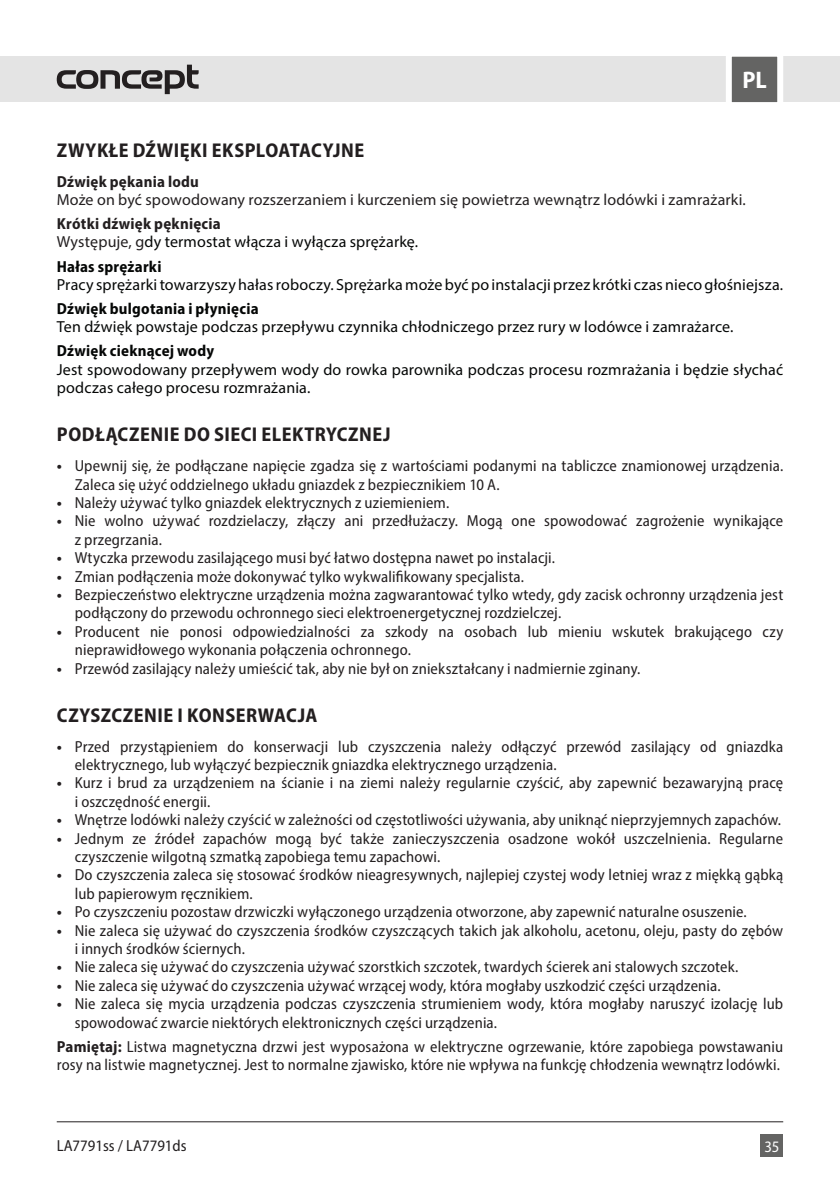
<style>
.page{position:relative;width:840px;height:1191px;background:#fff}
.page>*{position:absolute;margin:0;border:0;box-sizing:border-box;transform-origin:0 0}
.t1{font:700 semi-condensed 24px "Myriad Pro";color:#fff}
.t2{font:700 semi-condensed 20px "Myriad Pro";letter-spacing:.025em;color:#231f20}
.t3{font:semi-condensed 16px/18.4px "Myriad Pro";letter-spacing:.01em;color:#231f20}
.t4{font:16px/18.4px "Myriad Pro";letter-spacing:.01em;color:#050706}
.t5{font:16px "Myriad Pro";letter-spacing:.01em;color:#231f20}
.t6{font:700 semi-condensed 16px "Myriad Pro";letter-spacing:.015em;color:#050706}
.t7{font:700 semi-condensed 16px "Myriad Pro";letter-spacing:.015em;color:#231f20}
.t8{font:semi-condensed 16px "Myriad Pro";color:#fff}
.s1{font-weight:700;font-stretch:semi-condensed;color:#231f20}
.s2{color:#231f20}
.s3{font-weight:700}
</style>
<div class="page">
<div style="left:0;top:57px;width:839px;height:45px;background:#e4e4e4"></div>
<div style="left:760px;top:1134px;width:22px;height:23px;background:#646463"></div>
<svg style="left:57px;top:65px;width:141px;height:29px"></svg>
<svg style="left:722px;top:56px;width:63px;height:47px;background:#909090"></svg>
<hr style="left:57px;top:1121px;width:725px;height:1px;background:#231f20">
<h1 class="t1" style="left:742px;top:65px;width:26px">PL</h1>
<p class="t2" style="left:57px;top:137px;width:309px">ZWYKŁE DŹWIĘKI EKSPLOATACYJNE</p>
<p class="t7" style="left:57px;top:171px;width:144px">Dźwięk pękania lodu</p>
<p class="t5" style="left:57px;top:190px;width:690px">Może on być spowodowany rozszerzaniem i kurczeniem się powietrza wewnątrz lodówki i zamrażarki.</p>
<p class="t4" style="left:57px;top:214px;width:363px"><span class="s1">Krótki dźwięk pęknięcia<br></span><span class="s2">Występuje, g</span>dy termostat włącza i wyłącza sprężarkę.</p>
<p class="t6" style="left:57px;top:256px;width:106px">Hałas sprężarki</p>
<p class="t4" style="left:57px;top:275px;width:727px">Pracy sprężarki towarzyszy hałas roboczy. Sprężarka może być po instalacji przez krótki czas nieco głośniejsza.</p>
<p class="t6" style="left:57px;top:298px;width:203px">Dźwięk bulgotania i płynięcia</p>
<p class="t4" style="left:57px;top:317px;width:678px">Ten dźwięk powstaje podczas przepływu czynnika chłodniczego przez rury w lodówce i zamrażarce.</p>
<p class="t6" style="left:57px;top:341px;width:159px">Dźwięk cieknącej wody</p>
<p class="t4" style="left:57px;top:360px;width:727px">Jest spowodowany przepływem wody do rowka parownika podczas procesu rozmrażania i będzie słychać podczas całego procesu rozmrażania.</p>
<p class="t2" style="left:57px;top:422px;width:335px">PODŁĄCZENIE DO SIECI ELEKTRYCZNEJ</p>
<p class="t3" style="left:75px;top:456px;width:709px;text-indent:-18px"><span class="s3">•</span> Upewnij się, że podłączane napięcie zgadza się z wartościami podanymi na tabliczce znamionowej urządzenia.<br>Zaleca się użyć oddzielnego układu gniazdek z bezpiecznikiem 10 A.</p>
<p class="t3" style="left:57px;top:493px;width:394px"><span class="s3">•</span> Należy używać tylko gniazdek elektrycznych z uziemieniem.</p>
<p class="t3" style="left:75px;top:511px;width:709px;text-indent:-18px"><span class="s3">•</span> Nie wolno używać rozdzielaczy, złączy ani przedłużaczy. Mogą one spowodować zagrożenie wynikające z przegrzania.</p>
<p class="t3" style="left:57px;top:548px;width:499px"><span class="s3">•</span> Wtyczka przewodu zasilającego musi być łatwo dostępna nawet po instalacji.</p>
<p class="t3" style="left:57px;top:567px;width:468px"><span class="s3">•</span> Zmian podłączenia może dokonywać tylko wykwalifikowany specjalista.</p>
<p class="t3" style="left:75px;top:585px;width:709px;text-indent:-18px"><span class="s3">•</span> Bezpieczeństwo elektryczne urządzenia można zagwarantować tylko wtedy, gdy zacisk ochronny urządzenia jest podłączony do przewodu ochronnego sieci elektroenergetycznej rozdzielczej.</p>
<p class="t3" style="left:75px;top:622px;width:709px;text-indent:-18px"><span class="s3">•</span> Producent nie ponosi odpowiedzialności za szkody na osobach lub mieniu wskutek brakującego czy nieprawidłowego wykonania połączenia ochronnego.</p>
<p class="t3" style="left:57px;top:659px;width:585px"><span class="s3">•</span> Przewód zasilający należy umieścić tak, aby nie był on zniekształcany i nadmiernie zginany.</p>
<p class="t2" style="left:57px;top:702px;width:262px">CZYSZCZENIE I KONSERWACJA</p>
<p class="t3" style="left:75px;top:737px;width:709px;text-indent:-18px"><span class="s3">•</span> Przed przystąpieniem do konserwacji lub czyszczenia należy odłączyć przewód zasilający od gniazdka elektrycznego, lub wyłączyć bezpiecznik gniazdka elektrycznego urządzenia.</p>
<p class="t3" style="left:75px;top:773px;width:709px;text-indent:-18px"><span class="s3">•</span> Kurz i brud za urządzeniem na ścianie i na ziemi należy regularnie czyścić, aby zapewnić bezawaryjną pracę i oszczędność energii.</p>
<p class="t3" style="left:57px;top:810px;width:725px"><span class="s3">•</span> Wnętrze lodówki należy czyścić w zależności od częstotliwości używania, aby uniknąć nieprzyjemnych zapachów.</p>
<p class="t3" style="left:75px;top:829px;width:709px;text-indent:-18px"><span class="s3">•</span> Jednym ze źródeł zapachów mogą być także zanieczyszczenia osadzone wokół uszczelnienia. Regularne czyszczenie wilgotną szmatką zapobiega temu zapachowi.</p>
<p class="t3" style="left:75px;top:865px;width:709px;text-indent:-18px"><span class="s3">•</span> Do czyszczenia zaleca się stosować środków nieagresywnych, najlepiej czystej wody letniej wraz z miękką gąbką lub papierowym ręcznikiem.</p>
<p class="t3" style="left:57px;top:902px;width:691px"><span class="s3">•</span> Po czyszczeniu pozostaw drzwiczki wyłączonego urządzenia otworzone, aby zapewnić naturalne osuszenie.</p>
<p class="t3" style="left:75px;top:921px;width:709px;text-indent:-18px"><span class="s3">•</span> Nie zaleca się używać do czyszczenia środków czyszczących takich jak alkoholu, acetonu, oleju, pasty do zębów i innych środków ściernych.</p>
<p class="t3" style="left:57px;top:957px;width:682px"><span class="s3">•</span> Nie zaleca się używać do czyszczenia używać szorstkich szczotek, twardych ścierek ani stalowych szczotek.</p>
<p class="t3" style="left:57px;top:976px;width:665px"><span class="s3">•</span> Nie zaleca się używać do czyszczenia używać wrzącej wody, która mogłaby uszkodzić części urządzenia.</p>
<p class="t3" style="left:75px;top:994px;width:709px;text-indent:-18px"><span class="s3">•</span> Nie zaleca się mycia urządzenia podczas czyszczenia strumieniem wody, która mogłaby naruszyć izolację lub spowodować zwarcie niektórych elektronicznych części urządzenia.</p>
<p class="t3" style="left:57px;top:1037px;width:727px"><span class="s3">Pamiętaj:</span> Listwa magnetyczna drzwi jest wyposażona w elektryczne ogrzewanie, które zapobiega powstawaniu rosy na listwie magnetycznej. Jest to normalne zjawisko, które nie wpływa na funkcję chłodzenia wewnątrz lodówki.</p>
<p class="t3" style="left:57px;top:1135px;width:131px">LA7791ss / LA7791ds</p>
<p class="t8" style="left:764px;top:1136px;width:16px">35</p>
</div>
